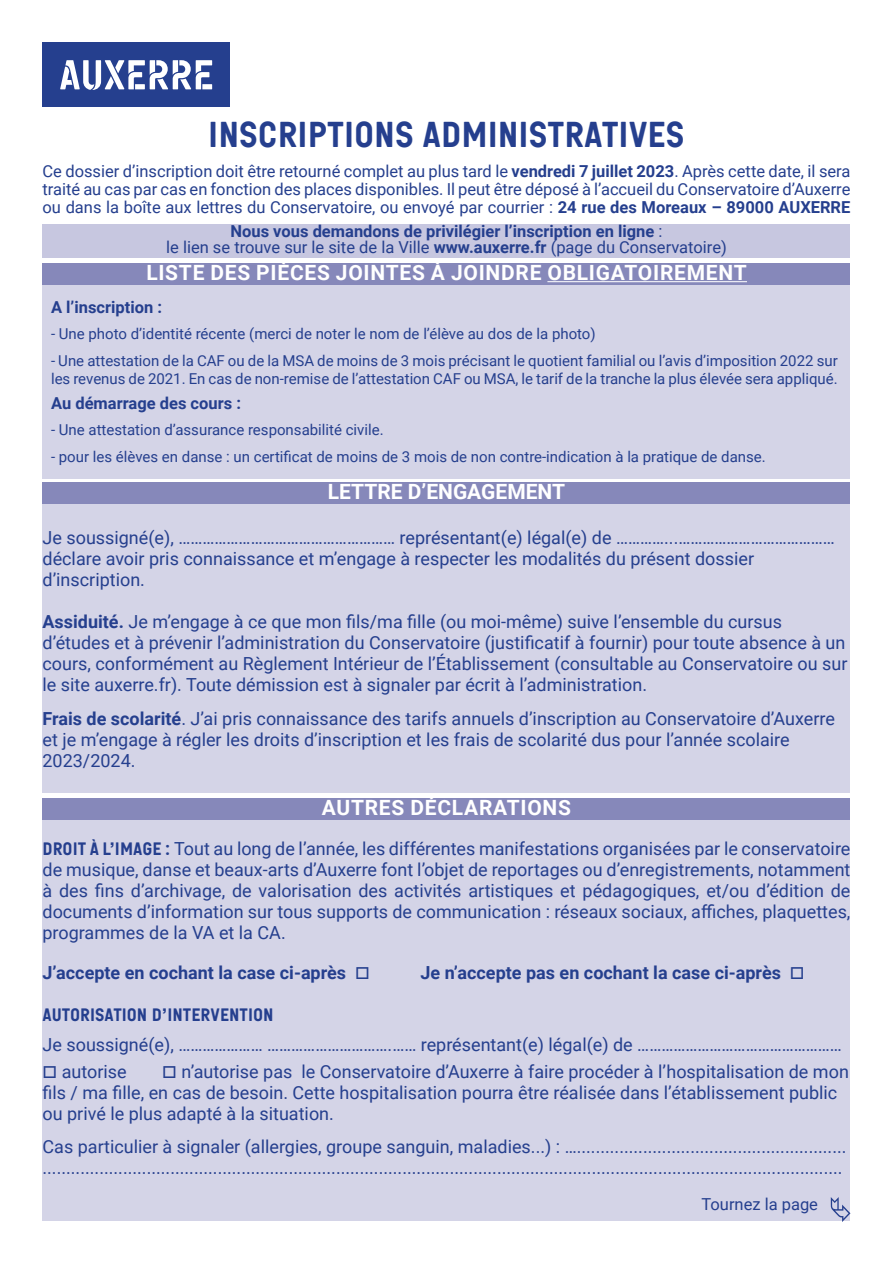
<style>
.page{position:relative;width:893px;height:1263px;background:#fff}
.page>*{position:absolute;margin:0;border:0;box-sizing:border-box;transform-origin:0 0}
.t1{font:36px "Auxerrenormal";color:#253f8e}
.t2{font:700 21px "Roboto";letter-spacing:.035em;color:#fff}
.t3{font:700 21px "Roboto";color:#fff}
.t4{font:18px/21px "Roboto";color:#253f8e}
.t5{font:700 18px "Roboto";color:#253f8e}
.t6{font:18px "Auxerrenormal";color:#253f8e}
.t7{font:16.5px/18px "Roboto";color:#253f8e;text-align:justify}
.t8{font:700 16.5px "Roboto";color:#253f8e}
.t9{font:15px/18px "Roboto";color:#253f8e}
.s1{font-weight:700}
.s2{font-weight:400}
.s3{font-family:"Auxerrenormal"}
</style>
<div class="page">
<div style="left:43px;top:224px;width:807px;height:17px;background:#c7c7e0"></div>
<div style="left:43px;top:241px;width:807px;height:16px;background:#c7c7e0"></div>
<div style="left:43px;top:43px;width:187px;height:64px;background:#253f8e"></div>
<svg style="left:60px;top:60px;width:152px;height:30px"></svg>
<div style="left:43px;top:264px;width:807px;height:214px;background:#d4d4e7"></div>
<div style="left:43px;top:264px;width:807px;height:21px;background:#8688ba"></div>
<hr style="left:547px;top:281px;width:200px;height:1px;background:#fff">
<div style="left:43px;top:483px;width:807px;height:310px;background:#d4d4e7"></div>
<div style="left:43px;top:483px;width:807px;height:21px;background:#8688ba"></div>
<div style="left:43px;top:798px;width:807px;height:422px;background:#d4d4e7"></div>
<div style="left:43px;top:798px;width:807px;height:21px;background:#8688ba"></div>
<svg style="left:831px;top:1197px;width:19px;height:25px"></svg>
<p class="t1" style="left:208px;top:116px;width:478px">INSCRIPTIONS ADMINISTRATIVES</p>
<p class="t7" style="left:43px;top:161px;width:809px">Ce dossier d’inscription doit être retourné complet au plus tard le <span class="s1">vendredi 7 juillet 2023</span>. Après cette date, il sera traité au cas par cas en fonction des places disponibles. Il peut être déposé à l’accueil du Conservatoire d’Auxerre ou dans la boîte aux lettres du Conservatoire, ou envoyé par courrier : <span class="s1">24 rue des Moreaux – 89000 AUXERRE</span></p>
<p class="t8" style="left:230px;top:219px;width:433px">Nous vous demandons de privilégier l’inscription en ligne <span class="s2">:</span></p>
<p class="t7" style="left:166px;top:238px;width:562px">le lien se trouve sur le site de la Ville <span class="s1">www.auxerre.fr</span> (page du Conservatoire)</p>
<p class="t2" style="left:146px;top:258px;width:602px">LISTE DES PIÈCES JOINTES À JOINDRE OBLIGATOIREMENT</p>
<p class="t8" style="left:51px;top:295px;width:113px">A l’inscription :</p>
<p class="t9" style="left:51px;top:324px;width:546px">- Une photo d’identité récente (merci de noter le nom de l’élève au dos de la photo)</p>
<p class="t9" style="left:51px;top:351px;width:788px">- Une attestation de la CAF ou de la MSA de moins de 3 mois précisant le quotient familial ou l’avis d’imposition 2022 sur les revenus de 2021. En cas de non-remise de l’attestation CAF ou MSA, le tarif de la tranche la plus élevée sera appliqué.</p>
<p class="t8" style="left:51px;top:391px;width:192px">Au démarrage des cours :</p>
<p class="t9" style="left:51px;top:421px;width:334px">- Une attestation d’assurance responsabilité civile.</p>
<p class="t9" style="left:51px;top:447px;width:716px">- pour les élèves en danse : un certificat de moins de 3 mois de non contre-indication à la pratique de danse.</p>
<p class="t3" style="left:328px;top:477px;width:239px">LETTRE D’ENGAGEMENT</p>
<p class="t4" style="left:43px;top:527px;width:794px">Je soussigné(e), ……………………………………………… représentant(e) légal(e) de …………...…………………………………</p>
<p class="t4" style="left:43px;top:548px;width:713px">déclare avoir pris connaissance et m’engage à respecter les modalités du présent dossier d’inscription.</p>
<p class="t4" style="left:43px;top:611px;width:806px"><span class="s1">Assiduité.</span> Je m’engage à ce que mon fils/ma fille (ou moi-même) suive l’ensemble du cursus d’études et à prévenir l’administration du Conservatoire (justificatif à fournir) pour toute absence à un cours, conformément au Règlement Intérieur de l’Établissement (consultable au Conservatoire ou sur le site auxerre.fr). Toute démission est à signaler par écrit à l’administration.</p>
<p class="t4" style="left:43px;top:707px;width:794px"><span class="s1">Frais de scolarité</span>. J’ai pris connaissance des tarifs annuels d’inscription au Conservatoire d’Auxerre et je m’engage à régler les droits d’inscription et les frais de scolarité dus pour l’année scolaire<br>2023/2024.</p>
<p class="t2" style="left:322px;top:792px;width:251px">AUTRES DÉCLARATIONS</p>
<p class="t4" style="left:43px;top:838px;width:809px;text-align:justify"><span class="s3">DROIT à L’IMAGE</span> <span class="s1">:</span> Tout au long de l’année, les différentes manifestations organisées par le conservatoire de musique, danse et beaux-arts d’Auxerre font l’objet de reportages ou d’enregistrements, notamment à des fins d’archivage, de valorisation des activités artistiques et pédagogiques, et/ou d’édition de documents d’information sur tous supports de communication : réseaux sociaux, affiches, plaquettes, programmes de la VA et la CA.</p>
<p class="t5" style="left:43px;top:960px;width:329px">J’accepte en cochant la case ci-après □</p>
<p class="t5" style="left:421px;top:960px;width:386px">Je n’accepte pas en cochant la case ci-après □</p>
<p class="t6" style="left:43px;top:1005px;width:233px">AUTORISATION D’INTERVENTION</p>
<p class="t4" style="left:43px;top:1033px;width:801px">Je soussigné(e), ………………… ………………………….…… représentant(e) légal(e) de ……………………………………………</p>
<p class="t4" style="left:43px;top:1060px;width:86px">□ autorise</p>
<p class="t4" style="left:43px;top:1060px;width:808px;text-indent:120px">□ n’autorise pas le Conservatoire d’Auxerre à faire procéder à l’hospitalisation de mon fils / ma fille, en cas de besoin. Cette hospitalisation pourra être réalisée dans l’établissement public ou privé le plus adapté à la situation.</p>
<p class="t4" style="left:43px;top:1136px;width:805px">Cas particulier à signaler (allergies, groupe sanguin, maladies...) : …......................................................... .........................................................................................................................................................................</p>
<p class="t7" style="left:701px;top:1195px;width:118px">Tournez la page</p>
</div>
